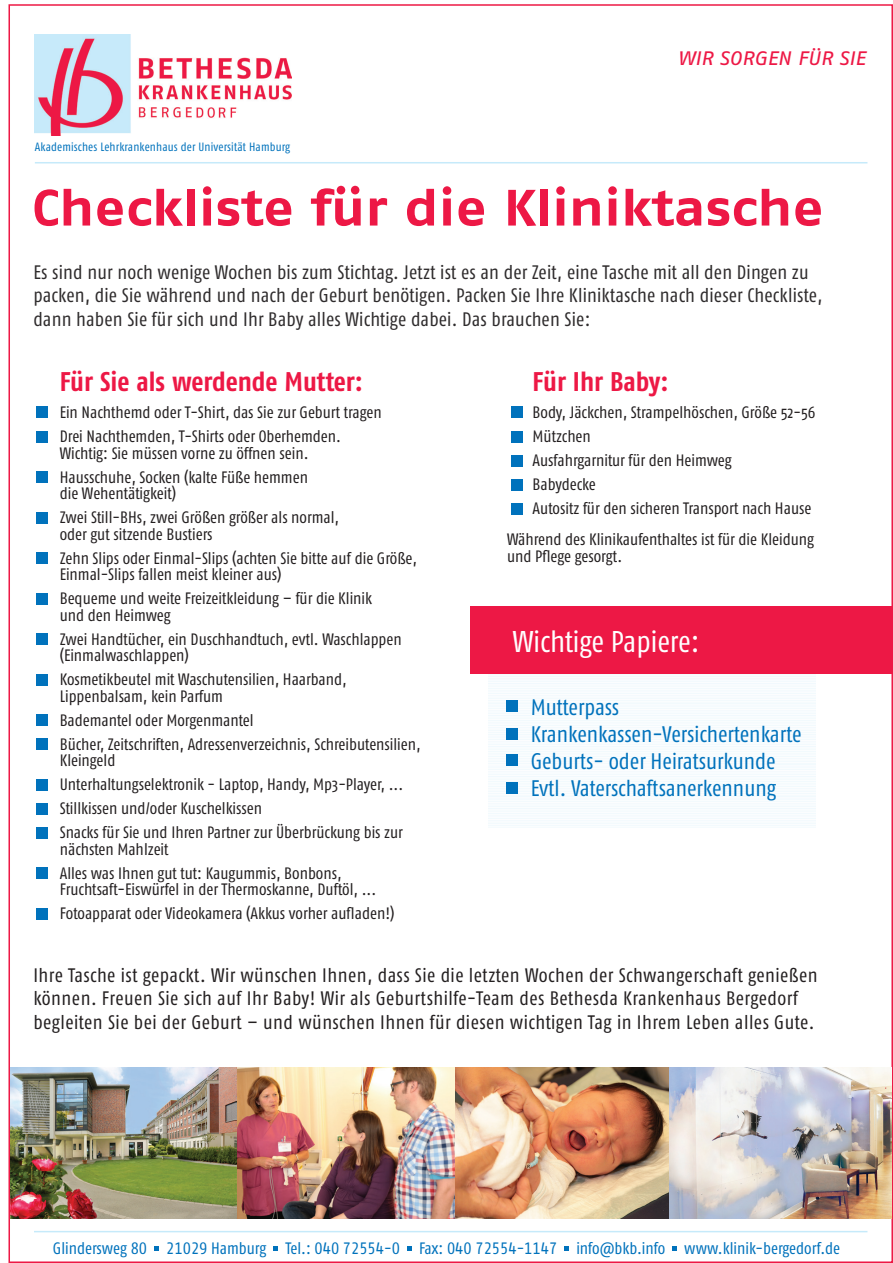
<style>
.page{position:relative;width:893px;height:1263px;background:#fff}
.page>*{position:absolute;margin:0;border:0;box-sizing:border-box;transform-origin:0 0}
.t1{font:51px "Fago Ex Bold Tf";color:#ed1845}
.t2{font:30px "Fago Co";letter-spacing:-.005em;color:#fff}
.t3{font:700 27px "Fago Co";color:#ed1845}
.t4{font:22.5px/27px "Fago Co Regular Tf";letter-spacing:-.005em;color:#0072bc}
.t5{font:19.5px/23.4px "Fago Co";letter-spacing:.025em;color:#231f20}
.t6{font:19.5px/23.4px "Fago Co Regular Tf";letter-spacing:.01em;color:#2e2b2c}
.t7{font:italic 19.5px "Fago Ex";letter-spacing:-.01em;color:#ed1845}
.t8{font:16.5px/24px "Fago Co";color:#231f20}
.t9{font:16.5px "Fago Co Regular Tf";color:#0072bc}
.t10{font:12px "Fago Co Regular Tf";letter-spacing:.015em;color:#0072bc}
</style>
<div class="page">
<svg style="left:154px;top:1246px;width:5px;height:5px"></svg>
<svg style="left:274px;top:1246px;width:4px;height:5px"></svg>
<svg style="left:407px;top:1246px;width:5px;height:5px"></svg>
<svg style="left:564px;top:1246px;width:5px;height:5px"></svg>
<svg style="left:673px;top:1246px;width:4px;height:5px"></svg>
<hr style="left:34px;top:1231px;width:833px;height:1px;background:#c6eafa">
<hr style="left:35px;top:162px;width:832px;height:1px;background:#c6eafa">
<img style="left:35px;top:35px;width:256px;height:100px">
<img style="left:10px;top:1067px;width:881px;height:151px">
<div style="left:36px;top:407px;width:12px;height:11px;background:#0072bc"></div>
<div style="left:36px;top:431px;width:12px;height:11px;background:#0072bc"></div>
<div style="left:36px;top:471px;width:12px;height:12px;background:#0072bc"></div>
<div style="left:36px;top:512px;width:12px;height:11px;background:#0072bc"></div>
<div style="left:36px;top:553px;width:12px;height:11px;background:#0072bc"></div>
<div style="left:36px;top:593px;width:12px;height:11px;background:#0072bc"></div>
<div style="left:36px;top:633px;width:12px;height:12px;background:#0072bc"></div>
<div style="left:36px;top:674px;width:12px;height:11px;background:#0072bc"></div>
<div style="left:36px;top:714px;width:12px;height:12px;background:#0072bc"></div>
<div style="left:36px;top:738px;width:12px;height:12px;background:#0072bc"></div>
<div style="left:36px;top:779px;width:12px;height:11px;background:#0072bc"></div>
<div style="left:36px;top:908px;width:12px;height:11px;background:#0072bc"></div>
<div style="left:36px;top:803px;width:12px;height:12px;background:#0072bc"></div>
<div style="left:36px;top:827px;width:12px;height:11px;background:#0072bc"></div>
<img style="left:488px;top:676px;width:228px;height:150px">
<div style="left:470px;top:606px;width:423px;height:68px;background:#ed1845"></div>
<div style="left:512px;top:407px;width:11px;height:11px;background:#0072bc"></div>
<div style="left:512px;top:431px;width:11px;height:11px;background:#0072bc"></div>
<div style="left:512px;top:456px;width:11px;height:11px;background:#0072bc"></div>
<div style="left:512px;top:479px;width:11px;height:12px;background:#0072bc"></div>
<div style="left:512px;top:503px;width:11px;height:12px;background:#0072bc"></div>
<div style="left:36px;top:867px;width:12px;height:12px;background:#0072bc"></div>
<div style="left:506px;top:701px;width:12px;height:11px;background:#0072bc"></div>
<div style="left:506px;top:728px;width:12px;height:11px;background:#0072bc"></div>
<div style="left:506px;top:755px;width:12px;height:11px;background:#0072bc"></div>
<div style="left:506px;top:783px;width:12px;height:11px;background:#0072bc"></div>
<p class="t7" style="left:678px;top:46px;width:189px">WIR SORGEN FÜR SIE</p>
<p class="t10" style="left:35px;top:140px;width:257px">Akademisches Lehrkrankenhaus der Universität Hamburg</p>
<h1 class="t1" style="left:31px;top:177px;width:794px">Checkliste für die Kliniktasche</h1>
<p class="t6" style="left:33px;top:260px;width:791px">Es sind nur noch wenige Wochen bis zum Stichtag. Jetzt ist es an der Zeit, eine Tasche mit all den Dingen zu packen, die Sie während und nach der Geburt benötigen. Packen Sie Ihre Kliniktasche nach dieser Checkliste, dann haben Sie für sich und Ihr Baby alles Wichtige dabei. Das brauchen Sie:</p>
<h3 class="t3" style="left:60px;top:366px;width:305px">Für Sie als werdende Mutter:</h3>
<p class="t8" style="left:60px;top:400px;width:324px">Ein Nachthemd oder T-Shirt, das Sie zur Geburt tragen<br>Drei Nachthemden, T-Shirts oder Oberhemden.</p>
<p class="t8" style="left:60px;top:441px;width:250px">Wichtig: Sie müssen vorne zu öffnen sein.<br>Hausschuhe, Socken (kalte Füße hemmen</p>
<p class="t8" style="left:60px;top:481px;width:281px">die Wehentätigkeit)<br>Zwei Still-BHs, zwei Größen größer als normal,</p>
<p class="t8" style="left:60px;top:522px;width:359px">oder gut sitzende Bustiers<br>Zehn Slips oder Einmal-Slips (achten Sie bitte auf die Größe,</p>
<p class="t8" style="left:60px;top:562px;width:314px">Einmal-Slips fallen meist kleiner aus)<br>Bequeme und weite Freizeitkleidung – für die Klinik</p>
<p class="t8" style="left:60px;top:603px;width:344px">und den Heimweg<br>Zwei Handtücher, ein Duschhandtuch, evtl. Waschlappen</p>
<p class="t8" style="left:60px;top:643px;width:289px">(Einmalwaschlappen)<br>Kosmetikbeutel mit Waschutensilien, Haarband,</p>
<p class="t8" style="left:60px;top:684px;width:363px">Lippenbalsam, kein Parfum<br>Bademantel oder Morgenmantel<br>Bücher, Zeitschriften, Adressenverzeichnis, Schreibutensilien,</p>
<p class="t8" style="left:60px;top:748px;width:345px">Kleingeld<br>Unterhaltungselektronik - Laptop, Handy, Mp3-Player, ...<br>Stillkissen und/oder Kuschelkissen<br>Snacks für Sie und Ihren Partner zur Überbrückung bis zur</p>
<p class="t8" style="left:60px;top:837px;width:283px">nächsten Mahlzeit<br>Alles was Ihnen gut tut: Kaugummis, Bonbons,</p>
<p class="t8" style="left:60px;top:877px;width:336px">Fruchtsaft-Eiswürfel in der Thermoskanne, Duftöl, ...<br>Fotoapparat oder Videokamera (Akkus vorher aufladen!)</p>
<h3 class="t3" style="left:533px;top:366px;width:137px">Für Ihr Baby:</h3>
<p class="t8" style="left:533px;top:400px;width:284px">Body, Jäckchen, Strampelhöschen, Größe 52-56<br>Mützchen<br>Ausfahrgarnitur für den Heimweg<br>Babydecke<br>Autositz für den sicheren Transport nach Hause</p>
<p class="t8" style="left:507px;top:531px;width:309px;line-height:16.5px">Während des Klinikaufenthaltes ist für die Kleidung und Pflege gesorgt.</p>
<h2 class="t2" style="left:513px;top:624px;width:188px">Wichtige Papiere:</h2>
<h3 class="t4" style="left:531px;top:693px;width:272px">Mutterpass<br>Krankenkassen-Versichertenkarte<br>Geburts- oder Heiratsurkunde<br>Evtl. Vaterschaftsanerkennung</h3>
<p class="t5" style="left:33px;top:963px;width:786px">Ihre Tasche ist gepackt. Wir wünschen Ihnen, dass Sie die letzten Wochen der Schwangerschaft genießen können. Freuen Sie sich auf Ihr Baby! Wir als Geburtshilfe-Team des Bethesda Krankenhaus Bergedorf begleiten Sie bei der Geburt – und wünschen Ihnen für diesen wichtigen Tag in Ihrem Leben alles Gute.</p>
<p class="t9" style="left:53px;top:1239px;width:789px">Glindersweg 80 21029 Hamburg Tel.: 040 72554-0 Fax: 040 72554-1147 info@bkb.info www.klinik-bergedorf.de</p>
</div>
